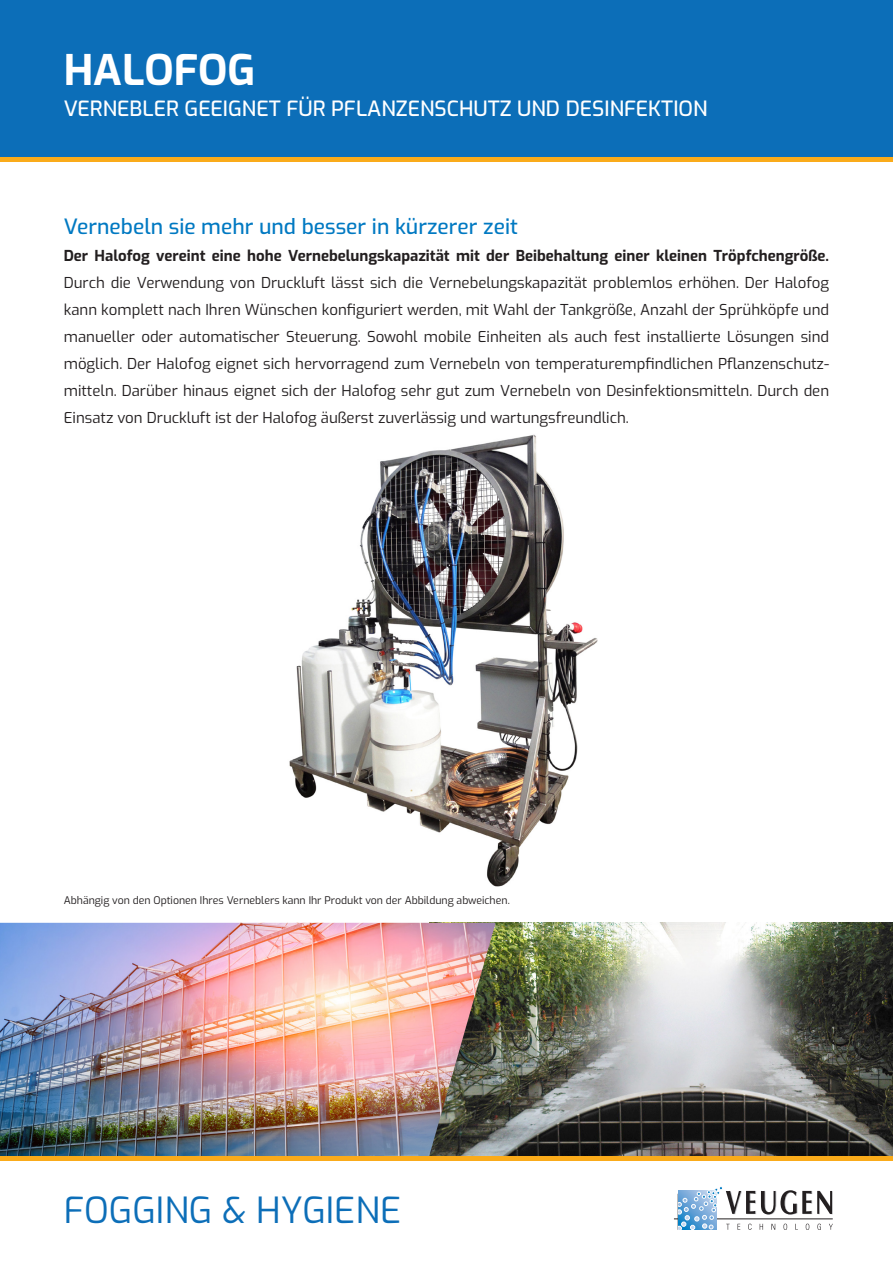
<style>
.page{position:relative;width:893px;height:1263px;background:#fff}
.page>*{position:absolute;margin:0;border:0;box-sizing:border-box;transform-origin:0 0}
.t1{font:700 42px "Exo";color:#fff}
.Folder_kop{font:36px "Exo";color:#0c6eb8}
.t2{font:500 21px "Exo";color:#fff}
.t3{font:500 21px "Exo";color:#0079c2}
.t4{font:15px/27px "Exo";color:#231f20;text-align:justify}
.t5{font:10.5px "Exo";color:#231f20}
.s1{font-weight:700}
</style>
<div class="page">
<div style="left:0;top:0;width:893px;height:157px;background:#0c6eb8"></div>
<div style="left:0;top:157px;width:893px;height:5px;background:#faab1a"></div>
<hr style="left:674px;top:1218px;width:159px;height:1px;background:#231f20">
<svg style="left:677px;top:1186px;width:156px;height:44px"></svg>
<img style="left:289px;top:434px;width:309px;height:453px">
<img style="left:496px;top:923px;width:397px;height:234px">
<img style="left:0;top:923px;width:496px;height:234px">
<hr style="left:0;top:1157px;width:893px;height:4px;background:#faab1a">
<p class="t1" style="left:64px;top:38px;width:193px">HALOFOG</p>
<p class="t2" style="left:64px;top:93px;width:645px">VERNEBLER GEEIGNET FÜR PFLANZENSCHUTZ UND DESINFEKTION</p>
<p class="t3" style="left:64px;top:210px;width:456px">Vernebeln sie mehr und besser in kürzerer zeit</p>
<p class="t4" style="left:64px;top:241px;width:767px"><span class="s1">Der Halofog vereint eine hohe Vernebelungskapazität mit der Beibehaltung einer kleinen Tröpfchengröße.<br></span>Durch die Verwendung von Druckluft lässt sich die Vernebelungskapazität problemlos erhöhen. Der Halofog kann komplett nach Ihren Wünschen konfiguriert werden, mit Wahl der Tankgröße, Anzahl der Sprühköpfe und manueller oder automatischer Steuerung. Sowohl mobile Einheiten als auch fest installierte Lösungen sind möglich. Der Halofog eignet sich hervorragend zum Vernebeln von temperaturempfindlichen Pflanzenschutz&shy;mitteln. Darüber hinaus eignet sich der Halofog sehr gut zum Vernebeln von Desinfektionsmitteln. Durch den Einsatz von Druckluft ist der Halofog äußerst zuverlässig und wartungsfreundlich.</p>
<p class="t5" style="left:64px;top:892px;width:447px">Abhängig von den Optionen Ihres Verneblers kann Ihr Produkt von der Abbildung abweichen.</p>
<p class="Folder_kop" style="left:64px;top:1183px;width:339px">FOGGING &amp; HYGIENE</p>
</div>
